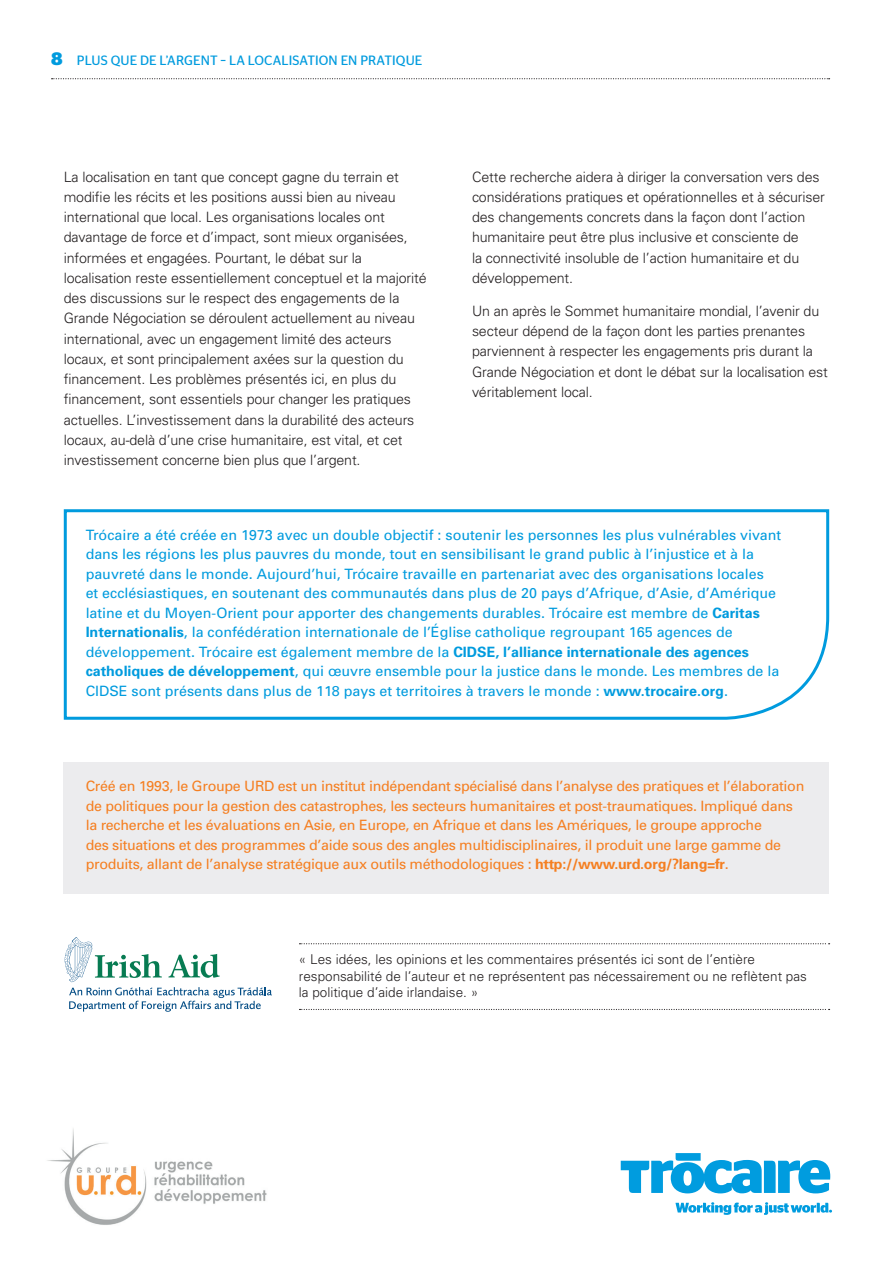
<style>
.page{position:relative;width:893px;height:1263px;background:#fff}
.page>*{position:absolute;margin:0;border:0;box-sizing:border-box;transform-origin:0 0}
.t1{font:300 14.25px/20.2px "Univers";letter-spacing:-.01em;color:#231f20}
.t2{font:14.25px/19.5px "Univers";color:#009bde}
.t3{font:14.25px/19.5px "Univers";letter-spacing:-.02em;color:#f57f21}
.t4{font:300 13.5px/16.5px "Univers";color:#231f20}
.t5{font:13.5px "Stag Sans";letter-spacing:.01em;color:#009bde}
.s1{font-weight:700;font-size:18px}
.s2{font-weight:700}
</style>
<div class="page">
<img style="left:47px;top:1128px;width:220px;height:97px">
<svg style="left:621px;top:1153px;width:209px;height:40px"></svg>
<svg style="left:676px;top:1202px;width:156px;height:13px"></svg>
<svg style="left:52px;top:78px;width:778px;height:1px"></svg>
<svg style="left:63px;top:509px;width:767px;height:211px"></svg>
<div style="left:64px;top:762px;width:765px;height:132px;background:#ececee"></div>
<svg style="left:299px;top:1009px;width:531px;height:1px"></svg>
<svg style="left:299px;top:943px;width:531px;height:1px"></svg>
<svg style="left:65px;top:937px;width:207px;height:75px"></svg>
<p class="t5" style="left:51px;top:53px;width:143px"><span class="s1">8</span> PLUS QUE DE L’ARGEN</p>
<p class="t5" style="left:210px;top:53px;width:205px">T – LA LOCALISATION EN PRATIQUE</p>
<p class="t1" style="left:64px;top:166px;width:364px">La localisation en tant que concept gagne du terrain et modifie les récits et les positions aussi bien au niveau international que local. Les organisations locales ont davantage de force et d’impact, sont mieux organisées, informées et engagées. Pourtant, le débat sur la localisation reste essentiellement conceptuel et la majorité des discussions sur le respect des engagements de la Grande Négociation se déroulent actuellement au niveau international, avec un engagement limité des acteurs locaux, et sont principalement axées sur la question du financement. Les problèmes présentés ici, en plus du financement, sont essentiels pour changer les pratiques actuelles. L’investissement dans la durabilité des acteurs locaux, au-delà d’une crise humanitaire, est vital, et cet investissement concerne bien plus que l’argent.</p>
<p class="t1" style="left:472px;top:166px;width:354px">Cette recherche aidera à diriger la conversation vers des considérations pratiques et opérationnelles et à sécuriser des changements concrets dans la façon dont l’action humanitaire peut être plus inclusive et consciente de<br>la connectivité insoluble de l’action humanitaire et du développement.</p>
<p class="t1" style="left:472px;top:300px;width:357px">Un an après le Sommet humanitaire mondial, l’avenir du secteur dépend de la façon dont les parties prenantes parviennent à respecter les engagements pris durant la Grande Négociation et dont le débat sur la localisation est véritablement local.</p>
<p class="t2" style="left:86px;top:525px;width:697px">Trócaire a été créée en 1973 avec un double objectif : soutenir les personnes les plus vulnérables vivant dans les régions les plus pauvres du monde, tout en sensibilisant le grand public à l’injustice et à la pauvreté dans le monde. Aujourd’hui, Trócaire travaille en partenariat avec des organisations locales<br>et ecclésiastiques, en soutenant des communautés dans plus de 20 pays d’Afrique, d’Asie, d’Amérique latine et du Moyen-Orient pour apporter des changements durables. Trócaire est membre de <span class="s2">Caritas Internationalis</span>, la confédération internationale de l’Église catholique regroupant 165 agences de développement. Trócaire est également membre de la <span class="s2">CIDSE</span></p>
<p class="t2" style="left:86px;top:642px;width:695px;text-indent:410px"><span class="s2">, l’alliance internationale des agences catholiques de développement</span>, qui œuvre ensemble pour la justice dans le monde. Les membres de la<br>CIDSE sont présents dans plus de 118 pays et territoires à travers le monde : <span class="s2">www.trocaire.org</span>.</p>
<p class="t3" style="left:86px;top:776px;width:720px">Créé en 1993, le Groupe URD est un institut indépendant spécialisé dans l’analyse des pratiques et l’élaboration de politiques pour la gestion des catastrophes, les secteurs humanitaires et post-traumatiques. Impliqué dans la recherche et les évaluations en Asie, en Europe, en Afrique et dans les Amériques, le groupe approche<br>des situations et des programmes d’aide sous des angles multidisciplinaires, il produit une large gamme de produits, allant de l’analyse stratégique aux outils méthodologiques : <span class="s2">http://www.urd.org/?lang=fr</span>.</p>
<p class="t4" style="left:299px;top:951px;width:509px">« Les idées, les opinions et les commentaires présentés ici sont de l’entière responsabilité de l’auteur et ne représentent pas nécessairement ou ne reflètent pas la politique d’aide irlandaise. »</p>
</div>
